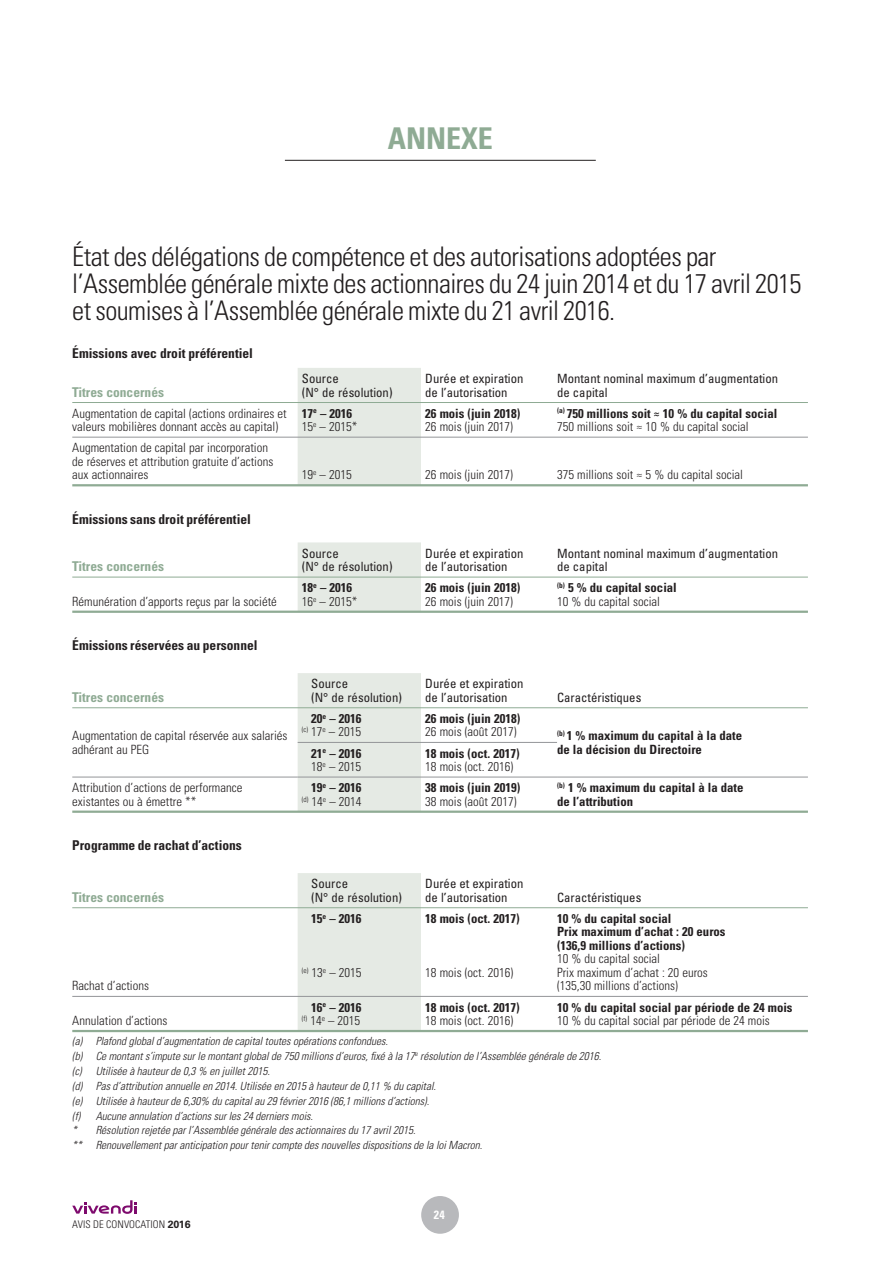
<style>
.page{position:relative;width:893px;height:1263px;background:#fff}
.page>*{position:absolute;margin:0;border:0;box-sizing:border-box;transform-origin:0 0}
.t1{font:700 condensed 30px "Univers LT Std";color:#8fab94}
.t2{font:300 condensed 27px/27px "Univers LT Std";letter-spacing:-.02em;color:#231f20}
.t3{font:700 condensed 13.5px "Univers LT Std";color:#231f20}
.t4{font:700 condensed 13.5px "Univers LT Std";color:#8fab94}
.t5{font:300 condensed 12.75px/13.5px "Univers LT Std";color:#231f20}
.t6{font:700 condensed 12.75px/13.5px "Univers LT Std";color:#231f20}
.t7{font:condensed 12.75px/13.5px "Univers LT Std";color:#231f20}
.t8{font:700 condensed 12px "Univers LT Std";color:#fff}
.t9{font:italic 300 condensed 11.25px/14.9px "Univers LT Std";color:#231f20}
.t10{font:300 condensed 10.5px "Univers LT Std";letter-spacing:.005em;color:#231f20}
.s1{font-weight:700}
.s2{font-weight:300}
.s3{font-weight:700;font-stretch:normal}
</style>
<div class="page">
<svg style="left:72px;top:1200px;width:65px;height:14px"></svg>
<div style="left:421px;top:1196px;width:38px;height:38px;background:#b8b9bc;border-radius:50%"></div>
<hr style="left:285px;top:160px;width:311px;height:1px;background:#231f20">
<div style="left:298px;top:368px;width:123px;height:116px;background:#e5eae4"></div>
<hr style="left:72px;top:402px;width:736px;height:1px;background:#8fab94">
<hr style="left:72px;top:437px;width:736px;height:1px;background:#939598">
<hr style="left:72px;top:484px;width:736px;height:2px;background:#8fab94">
<div style="left:298px;top:542px;width:123px;height:69px;background:#e5eae4"></div>
<hr style="left:72px;top:577px;width:736px;height:1px;background:#8fab94">
<hr style="left:72px;top:611px;width:736px;height:2px;background:#8fab94">
<div style="left:298px;top:673px;width:123px;height:137px;background:#e5eae4"></div>
<hr style="left:72px;top:707px;width:736px;height:1px;background:#8fab94">
<hr style="left:72px;top:810px;width:736px;height:3px;background:#8fab94">
<hr style="left:298px;top:742px;width:259px;height:1px;background:#939598">
<hr style="left:72px;top:777px;width:226px;height:1px;background:#939598">
<hr style="left:557px;top:777px;width:251px;height:1px;background:#939598">
<hr style="left:298px;top:777px;width:259px;height:1px;background:#939598">
<div style="left:298px;top:873px;width:123px;height:157px;background:#e5eae4"></div>
<hr style="left:72px;top:907px;width:736px;height:1px;background:#8fab94">
<hr style="left:72px;top:996px;width:736px;height:1px;background:#939598">
<hr style="left:72px;top:1030px;width:736px;height:2px;background:#8fab94">
<h1 class="t1" style="left:388px;top:124px;width:107px">ANNEXE</h1>
<h2 class="t2" style="left:72px;top:245px;width:731px">État des délégations de compétence et des autorisations adoptées par l’Assemblée générale mixte des actionnaires du 24 juin 2014 et du 17 avril 2015 et soumises à l’Assemblée générale mixte du 21 avril 2016.</h2>
<p class="t3" style="left:72px;top:346px;width:182px">Émissions avec droit préférentiel</p>
<p class="t4" style="left:72px;top:385px;width:93px">Titres concernés</p>
<p class="t7" style="left:302px;top:373px;width:92px">Source<br>(N° de résolution)</p>
<p class="t7" style="left:425px;top:373px;width:100px">Durée et expiration de l’autorisation</p>
<p class="t7" style="left:557px;top:373px;width:223px">Montant nominal maximum d’augmentation de capital</p>
<p class="t5" style="left:72px;top:407px;width:216px">Augmentation de capital (actions ordinaires et valeurs mobilières donnant accès au capital)</p>
<p class="t5" style="left:302px;top:407px;width:57px"><span class="s1">17</span><sup>e</sup> <span class="s1">– 2016<br></span>15<sup>e</sup> – 2015*</p>
<p class="t6" style="left:425px;top:407px;width:97px">26 mois (juin 2018)</p>
<p class="t5" style="left:425px;top:421px;width:89px">26 mois (juin 2017)</p>
<p class="t6" style="left:557px;top:407px;width:222px"><sup>(a)</sup> 750 millions soit ≈ 10 % du capital social<br><span class="s2">750 millions soit ≈ 10 % du capital social</span></p>
<p class="t5" style="left:72px;top:442px;width:203px">Augmentation de capital par incorporation de réserves et attribution gratuite d’actions aux actionnaires</p>
<p class="t3" style="left:72px;top:512px;width:180px">Émissions sans droit préférentiel</p>
<p class="t4" style="left:72px;top:560px;width:93px">Titres concernés</p>
<p class="t5" style="left:72px;top:595px;width:206px">Rémunération d’apports reçus par la société</p>
<p class="t3" style="left:72px;top:639px;width:187px">Émissions réservées au personnel</p>
<p class="t4" style="left:72px;top:691px;width:93px">Titres concernés</p>
<p class="t5" style="left:72px;top:730px;width:217px">Augmentation de capital réservée aux salariés adhérant au PEG</p>
<p class="t5" style="left:302px;top:469px;width:51px">19<sup>e</sup> – 2015</p>
<p class="t5" style="left:425px;top:469px;width:89px">26 mois (juin 2017)</p>
<p class="t5" style="left:557px;top:469px;width:187px">375 millions soit ≈ 5 % du capital social</p>
<p class="t7" style="left:302px;top:547px;width:92px">Source<br>(N° de résolution)</p>
<p class="t7" style="left:425px;top:547px;width:100px">Durée et expiration de l’autorisation</p>
<p class="t7" style="left:557px;top:547px;width:223px">Montant nominal maximum d’augmentation de capital</p>
<p class="t5" style="left:302px;top:582px;width:57px"><span class="s1">18</span><sup>e</sup> <span class="s1">– 2016<br></span>16<sup>e</sup> – 2015*</p>
<p class="t6" style="left:425px;top:582px;width:97px">26 mois (juin 2018)</p>
<p class="t5" style="left:425px;top:595px;width:89px">26 mois (juin 2017)</p>
<p class="t7" style="left:311px;top:678px;width:92px">Source<br>(N° de résolution)</p>
<p class="t7" style="left:425px;top:678px;width:100px">Durée et expiration de l’autorisation</p>
<p class="t5" style="left:557px;top:582px;width:121px"><sup>(b)</sup> <span class="s1">5 % du capital social<br></span>10 % du capital social</p>
<p class="t7" style="left:557px;top:691px;width:86px">Caractéristiques</p>
<p class="t6" style="left:302px;top:712px;width:61px;text-align:right">20<sup>e</sup> – 2016 <sup>(c)</sup> <span class="s2">17</span><sup>e</sup> <span class="s2">– 2015</span></p>
<p class="t6" style="left:425px;top:712px;width:97px">26 mois (juin 2018)</p>
<p class="t5" style="left:425px;top:726px;width:93px">26 mois (août 2017)</p>
<p class="t6" style="left:557px;top:730px;width:187px"><sup>(b)</sup> 1 % maximum du capital à la date de la décision du Directoire</p>
<p class="t6" style="left:311px;top:747px;width:52px">21<sup>e</sup> – 2016<br><span class="s2">18</span><sup>e</sup> <span class="s2">– 2015</span></p>
<p class="t6" style="left:425px;top:747px;width:96px">18 mois (oct. 2017)</p>
<p class="t5" style="left:425px;top:761px;width:89px">18 mois (oct. 2016)</p>
<p class="t5" style="left:72px;top:782px;width:172px">Attribution d’actions de performance existantes ou à émettre **</p>
<p class="t6" style="left:302px;top:782px;width:61px;text-align:right">19<sup>e</sup> – 2016 <sup>(d)</sup> <span class="s2">14</span><sup>e</sup> <span class="s2">– 2014</span></p>
<p class="t6" style="left:425px;top:782px;width:97px">38 mois (juin 2019)</p>
<p class="t5" style="left:425px;top:795px;width:93px">38 mois (août 2017)</p>
<p class="t3" style="left:72px;top:839px;width:171px">Programme de rachat d’actions</p>
<p class="t4" style="left:72px;top:890px;width:93px">Titres concernés</p>
<p class="t5" style="left:72px;top:980px;width:78px">Rachat d’actions</p>
<p class="t7" style="left:311px;top:878px;width:92px">Source<br>(N° de résolution)</p>
<p class="t7" style="left:425px;top:878px;width:100px">Durée et expiration de l’autorisation</p>
<p class="t6" style="left:311px;top:912px;width:52px">15<sup>e</sup> – 2016</p>
<p class="t5" style="left:302px;top:966px;width:61px"><sup>(e)</sup> 13<sup>e</sup> – 2015</p>
<p class="t6" style="left:425px;top:912px;width:96px">18 mois (oct. 2017)</p>
<p class="t5" style="left:425px;top:966px;width:89px">18 mois (oct. 2016)</p>
<p class="t6" style="left:557px;top:782px;width:188px"><sup>(b)</sup> 1 % maximum du capital à la date de l’attribution</p>
<p class="t7" style="left:557px;top:891px;width:86px">Caractéristiques</p>
<p class="t6" style="left:557px;top:912px;width:170px">10 % du capital social<br>Prix maximum d’achat : 20 euros (136,9 millions d’actions)</p>
<p class="t5" style="left:557px;top:953px;width:152px">10 % du capital social<br>Prix maximum d’achat : 20 euros (135,30 millions d’actions)</p>
<p class="t6" style="left:302px;top:1001px;width:61px;text-align:right">16<sup>e</sup> – 2016<br><sup>(f)</sup> <span class="s2">14</span><sup>e</sup> <span class="s2">– 2015</span></p>
<p class="t6" style="left:425px;top:1001px;width:96px">18 mois (oct. 2017)</p>
<p class="t6" style="left:557px;top:1001px;width:237px">10 % du capital social par période de 24 mois</p>
<p class="t5" style="left:557px;top:1014px;width:214px">10 % du capital social par période de 24 mois</p>
<p class="t9" style="left:72px;top:1034px;width:531px">(a) Plafond global d’augmentation de capital toutes opérations confondues.<br>(b) Ce montant s’impute sur le montant global de 750 millions d’euros, fixé à la 17<sup>e</sup> résolution de l’Assemblée générale de 2016. (c) Utilisée à hauteur de 0,3 % en juillet 2015.<br>(d) Pas d’attribution annuelle en 2014. Utilisée en 2015 à hauteur de 0,11 % du capital.<br>(e) Utilisée à hauteur de 6,30 % du capital au 29 février 2016 (86,1 millions d’actions).<br>(f) Aucune annulation d’actions sur les 24 derniers mois.<br>* Résolution rejetée par l’Assemblée générale des actionnaires du 17 avril 2015.<br>** Renouvellement par anticipation pour tenir compte des nouvelles dispositions de la loi Macron.</p>
<p class="t5" style="left:425px;top:1014px;width:89px">18 mois (oct. 2016)</p>
<p class="t5" style="left:72px;top:1014px;width:97px">Annulation d’actions</p>
<p class="t10" style="left:72px;top:1219px;width:120px">AVIS DE CONVOCATION <span class="s3">2016</span></p>
<p class="t8" style="left:434px;top:1209px;width:13px">24</p>
</div>
